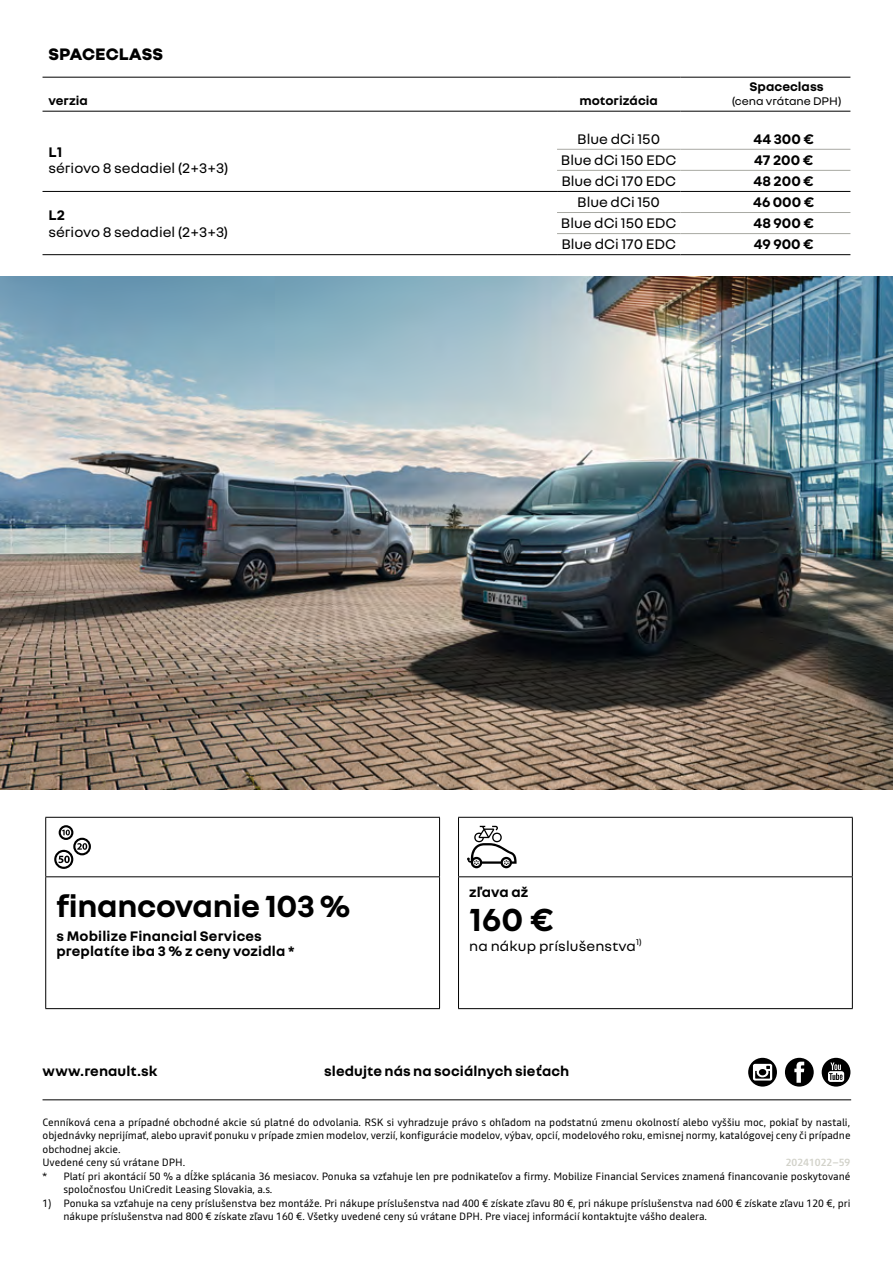
<style>
.page{position:relative;width:893px;height:1263px;background:#fff}
.page>*{position:absolute;margin:0;border:0;box-sizing:border-box;transform-origin:0 0}
.t1{font:700 34.5px "Nouvel R";color:#000}
.t2{font:700 33px "Nouvel R";letter-spacing:-.01em;color:#000}
.t3{font:800 18px "Nouvel R";color:#000}
.t4{font:700 15px/15px "Nouvel R";letter-spacing:.005em;color:#000}
.t5{font:15px "Nouvel R";color:#000}
.t6{font:700 13.5px "Nouvel R";color:#000}
.t7{font:12px "Nouvel R";color:#000}
.t8{font:10.5px/13.5px "Read";color:#000}
.t9{font:500 10.5px "Read";color:#d2d2ca}
</style>
<div class="page">
<hr style="left:43px;top:1099px;width:808px;height:1px;background:#000">
<div style="left:822px;top:1058px;width:28px;height:28px;background:#000;border-radius:50%"></div>
<svg style="left:828px;top:1062px;width:16px;height:20px"></svg>
<div style="left:785px;top:1058px;width:29px;height:28px;background:#000;border-radius:50%"></div>
<svg style="left:794px;top:1062px;width:10px;height:21px"></svg>
<hr style="left:43px;top:77px;width:514px;height:1px;background:#000">
<hr style="left:557px;top:77px;width:123px;height:1px;background:#000">
<hr style="left:680px;top:77px;width:170px;height:1px;background:#000">
<hr style="left:43px;top:111px;width:514px;height:1px;background:#000">
<hr style="left:557px;top:111px;width:123px;height:1px;background:#000">
<hr style="left:680px;top:111px;width:170px;height:1px;background:#000">
<hr style="left:43px;top:191px;width:514px;height:1px;background:#000">
<hr style="left:557px;top:191px;width:123px;height:1px;background:#000">
<hr style="left:680px;top:191px;width:170px;height:1px;background:#000">
<hr style="left:43px;top:254px;width:514px;height:1px;background:#000">
<hr style="left:557px;top:254px;width:123px;height:1px;background:#000">
<hr style="left:680px;top:254px;width:170px;height:1px;background:#000">
<hr style="left:557px;top:170px;width:123px;height:1px;background:#a8a9a3">
<hr style="left:557px;top:233px;width:123px;height:1px;background:#a8a9a3">
<hr style="left:680px;top:170px;width:170px;height:1px;background:#a8a9a3">
<hr style="left:680px;top:233px;width:170px;height:1px;background:#a8a9a3">
<hr style="left:557px;top:149px;width:123px;height:1px;background:#a8a9a3">
<hr style="left:680px;top:149px;width:170px;height:1px;background:#a8a9a3">
<hr style="left:557px;top:212px;width:123px;height:1px;background:#a8a9a3">
<hr style="left:680px;top:212px;width:170px;height:1px;background:#a8a9a3">
<svg style="left:748px;top:1058px;width:29px;height:28px"></svg>
<svg style="left:753px;top:1064px;width:19px;height:16px"></svg>
<hr style="left:458px;top:817px;width:395px;height:1px;background:#000">
<hr style="left:458px;top:818px;width:1px;height:58px;background:#000">
<hr style="left:852px;top:818px;width:1px;height:58px;background:#000">
<hr style="left:458px;top:876px;width:395px;height:1px;background:#000">
<hr style="left:458px;top:877px;width:1px;height:131px;background:#000">
<hr style="left:852px;top:877px;width:1px;height:131px;background:#000">
<hr style="left:458px;top:1008px;width:395px;height:1px;background:#000">
<svg style="left:467px;top:826px;width:50px;height:42px"></svg>
<svg style="left:46px;top:818px;width:393px;height:190px"></svg>
<hr style="left:45px;top:817px;width:395px;height:1px;background:#000">
<hr style="left:45px;top:818px;width:1px;height:58px;background:#000">
<hr style="left:439px;top:818px;width:1px;height:58px;background:#000">
<hr style="left:45px;top:876px;width:395px;height:1px;background:#000">
<hr style="left:45px;top:877px;width:1px;height:131px;background:#000">
<hr style="left:439px;top:877px;width:1px;height:131px;background:#000">
<hr style="left:45px;top:1008px;width:395px;height:1px;background:#000">
<svg style="left:54px;top:825px;width:37px;height:44px"></svg>
<img style="left:0;top:277px;width:893px;height:512px">
<h3 class="t3" style="left:49px;top:42px;width:105px">SPACECLASS</h3>
<p class="t6" style="left:49px;top:92px;width:41px">verzia</p>
<p class="t6" style="left:579px;top:92px;width:80px">motorizácia</p>
<p class="t6" style="left:750px;top:78px;width:76px">Spaceclass</p>
<p class="t7" style="left:732px;top:94px;width:111px">(cena vrátane DPH)</p>
<h3 class="t4" style="left:49px;top:143px;width:15px">L1</h3>
<h3 class="t5" style="left:49px;top:159px;width:181px">sériovo 8 sedadiel (2+3+3)</h3>
<h3 class="t4" style="left:49px;top:207px;width:18px">L2</h3>
<h3 class="t5" style="left:49px;top:222px;width:181px">sériovo 8 sedadiel (2+3+3)</h3>
<h3 class="t5" style="left:577px;top:129px;width:84px">Blue dCi 150</h3>
<h3 class="t4" style="left:754px;top:131px;width:62px">44 300 €</h3>
<h3 class="t5" style="left:561px;top:150px;width:117px">Blue dCi 150 EDC</h3>
<h3 class="t4" style="left:754px;top:152px;width:60px">47 200 €</h3>
<h3 class="t5" style="left:561px;top:172px;width:116px">Blue dCi 170 EDC</h3>
<h3 class="t4" style="left:754px;top:173px;width:62px">48 200 €</h3>
<h3 class="t5" style="left:577px;top:193px;width:84px">Blue dCi 150</h3>
<h3 class="t4" style="left:753px;top:194px;width:63px">46 000 €</h3>
<h3 class="t5" style="left:561px;top:214px;width:117px">Blue dCi 150 EDC</h3>
<h3 class="t4" style="left:754px;top:215px;width:62px">48 900 €</h3>
<h3 class="t5" style="left:561px;top:235px;width:116px">Blue dCi 170 EDC</h3>
<h3 class="t4" style="left:754px;top:236px;width:61px">49 900 €</h3>
<h2 class="t2" style="left:56px;top:884px;width:295px">financovanie 103 %</h2>
<h3 class="t4" style="left:56px;top:928px;width:240px">s Mobilize Financial Services preplatíte iba 3 % z ceny vozidla *</h3>
<h3 class="t4" style="left:469px;top:884px;width:61px">zľava až</h3>
<h1 class="t1" style="left:469px;top:898px;width:86px">160 €</h1>
<h3 class="t5" style="left:469px;top:936px;width:174px">na nákup príslušenstva<sup>1)</sup></h3>
<h3 class="t4" style="left:43px;top:1063px;width:117px">www.renault.sk</h3>
<h3 class="t4" style="left:324px;top:1063px;width:247px">sledujte nás na sociálnych sieťach</h3>
<p class="t8" style="left:43px;top:1115px;width:809px">Cenníková cena a prípadné obchodné akcie sú platné do odvolania. RSK si vyhradzuje právo s ohľadom na podstatnú zmenu okolností alebo vyššiu moc, pokiaľ by nastali, objednávky neprijímať, alebo upraviť ponuku v prípade zmien modelov, verzií, konfigurácie modelov, výbav, opcií, modelového roku, emisnej normy, katalógovej ceny či prípadne obchodnej akcie.<br>Uvedené ceny sú vrátane DPH.</p>
<p class="t9" style="left:786px;top:1155px;width:66px">20241022–59</p>
<p class="t8" style="left:64px;top:1169px;width:788px;text-indent:-21px">* Platí pri akontácií 50 % a dĺžke splácania 36 mesiacov. Ponuka sa vzťahuje len pre podnikateľov a firmy. Mobilize Financial Services znamená financovanie poskytované spoločnosťou UniCredit Leasing Slovakia, a.s.</p>
<p class="t8" style="left:64px;top:1196px;width:788px;text-indent:-21px">1) Ponuka sa vzťahuje na ceny príslušenstva bez montáže. Pri nákupe príslušenstva nad 400 € získate zľavu 80 €, pri nákupe príslušenstva nad 600 € získate zľavu 120 €, pri nákupe príslušenstva nad 800 € získate zľavu 160 €. Všetky uvedené ceny sú vrátane DPH. Pre viacej informácií kontaktujte vášho dealera.</p>
</div>
